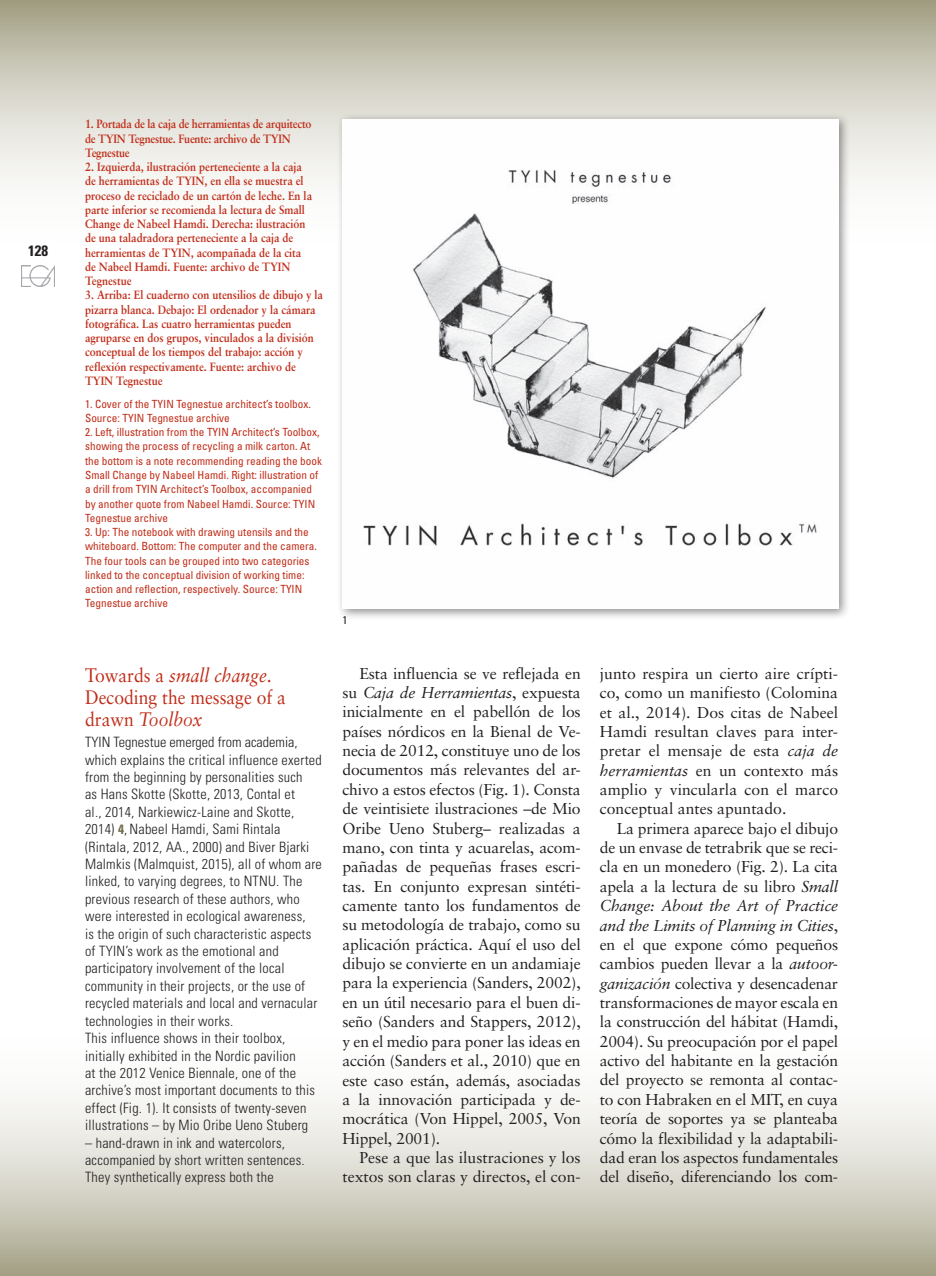
<style>
.page{position:relative;width:936px;height:1276px;background:#fff}
.page>*{position:absolute;margin:0;border:0;box-sizing:border-box;transform-origin:0 0}
.TITULAR_1_INGLES{font:19.5px/21.9px "Sabon";color:#c02d19;scale:.9 1}
.t1{font:15.75px/19.4px "Sabon";color:#231f20;text-align:justify}
.t2{font:700 condensed 15px "Univers";color:#231f20}
.t3{font:300 condensed 14.25px/17.4px "Univers";letter-spacing:.015em;color:#231f20}
.t4{font:700 12px/14.2px "Sabon";color:#c02d19;scale:.9 1}
.t5{font:700 12px/14.2px "Sabon";letter-spacing:-.02em;color:#c02d19;scale:.9 1}
.t6{font:condensed 11.25px/14.2px "Univers";color:#c02d19}
.PIES_DE_FOTO_INGLES{font:condensed 11.25px "Univers";color:#231f20}
.s1{font-style:italic}
.s2{font-weight:700;font-size:13.5px;color:#6d6a4a}
</style>
<div class="page">
<svg style="left:0;top:0;width:935px;height:183px"></svg>
<svg style="left:0;top:1097px;width:935px;height:179px"></svg>
<div style="left:336px;top:113px;width:514px;height:507px;background:#231f20;opacity:.5"></div>
<img style="left:342px;top:119px;width:496px;height:489px">
<img style="left:22px;top:265px;width:33px;height:21px">
<p class="t2" style="left:28px;top:242px;width:21px">128</p>
<p class="t5" style="left:85px;top:117px;width:253px">1. Portada de la caja de herramientas de arquitecto de TYIN Tegnestue. Fuente: archivo de TYIN<br>Tegnestue</p>
<p class="t4" style="left:85px;top:159px;width:254px">2. Izquierda, ilustración perteneciente a la caja de herramientas de TYIN, en ella se muestra el proceso de reciclado de un cartón de leche. En la parte inferior se recomienda la lectura de Small Change de Nabeel Hamdi. Derecha: ilustración de una taladradora perteneciente a la caja de herramientas de TYIN, acompañada de la cita de Nabeel Hamdi. Fuente: archivo de TYIN Tegnestue</p>
<p class="t4" style="left:85px;top:288px;width:266px">3. Arriba: El cuaderno con utensilios de dibujo y la pizarra blanca. Debajo: El ordenador y la cámara fotográfica. Las cuatro herramientas pueden agruparse en dos grupos, vinculados a la división conceptual de los tiempos del trabajo: acción y reflexión respectivamente. Fuente: archivo de TYIN Tegnestue</p>
<p class="t6" style="left:85px;top:396px;width:227px">1. Cover of the TYIN Tegnestue architect’s toolbox.<br>Source: TYIN Tegnestue archive</p>
<p class="t6" style="left:85px;top:425px;width:238px">2. Left, illustration from the TYIN Architect’s Toolbox, showing the process of recycling a milk carton. At the bottom is a note recommending reading the book Small Change by Nabeel Hamdi. Right: illustration of a drill from TYIN Architect’s Toolbox, accompanied by another quote from Nabeel Hamdi. Source: TYIN Tegnestue archive</p>
<p class="t6" style="left:85px;top:525px;width:233px">3. Up: The notebook with drawing utensils and the whiteboard. Bottom: The computer and the camera.<br>The four tools can be grouped into two categories linked to the conceptual division of working time: action and reflection, respectively. Source: TYIN Tegnestue archive</p>
<p class="TITULAR_1_INGLES" style="left:85px;top:664px;width:225px">Towards a <span class="s1">small change</span>.<br>Decoding the message of a drawn <span class="s1">Toolbox</span></p>
<p class="t3" style="left:85px;top:733px;width:238px">TYIN Tegnestue emerged from academia, which explains the critical influence exerted from the beginning by personalities such<br>as Hans Skotte (Skotte, 2013, Contal et<br>al., 2014, Narkiewicz-Laine and Skotte, 2014) <span class="s2">4</span>, Nabeel Hamdi, Sami Rintala (Rintala, 2012, AA., 2000) and Biver Bjarki Malmkis (Malmquist, 2015), all of whom are linked, to varying degrees, to NTNU. The previous research of these authors, who were interested in ecological awareness,<br>is the origin of such characteristic aspects of TYIN’s work as the emotional and participatory involvement of the local community in their projects, or the use of recycled materials and local and vernacular technologies in their works.</p>
<p class="t3" style="left:85px;top:1029px;width:231px">This influence shows in their toolbox, initially exhibited in the Nordic pavilion<br>at the 2012 Venice Biennale, one of the archive’s most important documents to this effect (Fig. 1). It consists of twenty-seven illustrations – by Mio Oribe Ueno Stuberg</p>
<p class="t3" style="left:85px;top:1133px;width:221px">– hand-drawn in ink and watercolors, accompanied by short written sentences.<br>They synthetically express both the</p>
<p class="PIES_DE_FOTO_INGLES" style="left:342px;top:613px;width:6px">1</p>
<p class="t1" style="left:342px;top:663px;width:240px;text-indent:17px">Esta influencia se ve reflejada en su <span class="s1">Caja de Herramientas</span>, expuesta inicialmente en el pabellón de los países nórdicos en la Bienal de Ve&shy;necia de 2012, constituye uno de los documentos más relevantes del ar&shy;chivo a estos efectos (Fig. 1). Consta de veintisiete ilustraciones –de Mio Oribe Ueno Stuberg– realizadas a mano, con tinta y acuarelas, acom&shy;pañadas de pequeñas frases escri&shy;tas. En conjunto expresan sintéti&shy;camente tanto los fundamentos de su metodología de trabajo, como su aplicación práctica. Aquí el uso del dibujo se convierte en un andamiaje para la experiencia (Sanders, 2002), en un útil necesario para el buen di&shy;seño (Sanders and Stappers, 2012), y en el medio para poner las ideas en acción (Sanders et al., 2010) que en este caso están, además, asociadas a la innovación participada y de&shy;mocrática (Von Hippel, 2005, Von Hippel, 2001).</p>
<p class="t1" style="left:342px;top:1147px;width:240px;text-align:right">Pese a que las ilustraciones y los textos son claras y directos, el con-</p>
<p class="t1" style="left:600px;top:663px;width:240px">junto respira un cierto aire crípti&shy;co, como un manifiesto (Colomina et al., 2014). Dos citas de Nabeel Hamdi resultan claves para inter&shy;pretar el mensaje de esta <span class="s1">caja de herramientas</span> en un contexto más amplio y vincularla con el marco conceptual antes apuntado.</p>
<p class="t1" style="left:600px;top:818px;width:240px;text-indent:17px">La primera aparece bajo el dibujo de un envase de tetrabrik que se reci&shy;cla en un monedero (Fig. 2). La cita apela a la lectura de su libro <span class="s1">Small Change: About the Art of Practice and the Limits of Planning in Cities</span>, en el que expone cómo pequeños cambios pueden llevar a la <span class="s1">autoor&shy;ganización</span> colectiva y desencadenar transformaciones de mayor escala en la construcción del hábitat (Hamdi, 2004). Su preocupación por el papel activo del habitante en la gestación del proyecto se remonta al contac&shy;to con Habraken en el MIT, en cuya teoría de soportes ya se planteaba cómo la flexibilidad y la adaptabili&shy;dad eran los aspectos fundamentales del diseño, diferenciando los com-</p>
</div>
